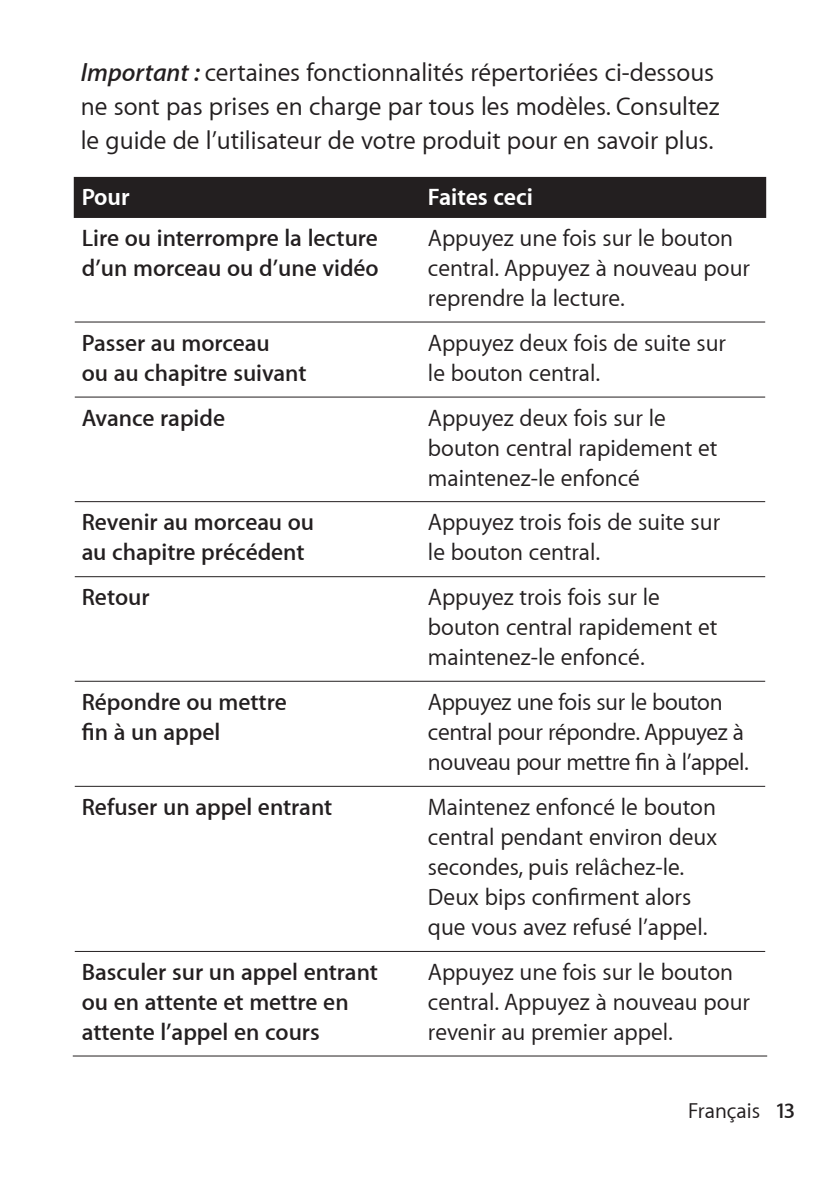
<style>
.page{position:relative;width:840px;height:1180px;background:#fff}
.page>*{position:absolute;margin:0;border:0;box-sizing:border-box;transform-origin:0 0}
.t1{font:26px/34px "Myriad Set Text";color:#231f20}
.t2{font:24px/30px "Myriad Set Text";color:#231f20}
.t3{font:600 24px/30px "Myriad Set";color:#231f20}
.t4{font:700 24px "Myriad Set";color:#fff}
.t5{font:22px "Myriad Set Text";color:#231f20}
.s1{font-family:"Myriad Set";font-weight:600;font-style:italic}
.s2{font-family:"Myriad Set";font-weight:600}
</style>
<div class="page">
<div style="left:74px;top:177px;width:691px;height:41px;background:#231f20"></div>
<hr style="left:75px;top:321px;width:345px;height:1px;background:#231f20">
<hr style="left:420px;top:321px;width:344px;height:1px;background:#231f20">
<hr style="left:75px;top:396px;width:345px;height:1px;background:#231f20">
<hr style="left:420px;top:396px;width:344px;height:1px;background:#231f20">
<hr style="left:75px;top:501px;width:345px;height:1px;background:#231f20">
<hr style="left:420px;top:501px;width:344px;height:1px;background:#231f20">
<hr style="left:75px;top:576px;width:345px;height:1px;background:#231f20">
<hr style="left:420px;top:576px;width:344px;height:1px;background:#231f20">
<hr style="left:75px;top:680px;width:345px;height:1px;background:#231f20">
<hr style="left:420px;top:680px;width:344px;height:1px;background:#231f20">
<hr style="left:75px;top:785px;width:345px;height:1px;background:#231f20">
<hr style="left:420px;top:785px;width:344px;height:1px;background:#231f20">
<hr style="left:75px;top:950px;width:345px;height:1px;background:#231f20">
<hr style="left:420px;top:950px;width:344px;height:1px;background:#231f20">
<hr style="left:73px;top:1055px;width:347px;height:1px;background:#231f20">
<hr style="left:420px;top:1055px;width:346px;height:1px;background:#231f20">
<p class="t1" style="left:81px;top:55px;width:640px"><span class="s1">Important :</span> certaines fonctionnalités répertoriées ci-dessous ne sont pas prises en charge par tous les modèles. Consultez le guide de l’utilisateur de votre produit pour en savoir plus.</p>
<p class="t4" style="left:82px;top:182px;width:49px">Pour</p>
<p class="t4" style="left:428px;top:182px;width:106px">Faites ceci</p>
<p class="t3" style="left:82px;top:222px;width:298px">Lire ou interrompre la lecture d’un morceau ou d’une vidéo</p>
<p class="t2" style="left:428px;top:222px;width:323px">Appuyez une fois sur le bouton central. Appuyez à nouveau pour reprendre la lecture.</p>
<p class="t3" style="left:82px;top:327px;width:226px">Passer au morceau<br>ou au chapitre suivant</p>
<p class="t2" style="left:428px;top:327px;width:299px">Appuyez deux fois de suite sur le bouton central.</p>
<p class="t3" style="left:82px;top:402px;width:145px">Avance rapide</p>
<p class="t2" style="left:428px;top:402px;width:291px">Appuyez deux fois sur le bouton central rapidement et maintenez-le enfoncé</p>
<p class="t3" style="left:82px;top:506px;width:234px">Revenir au morceau ou au chapitre précédent</p>
<p class="t2" style="left:428px;top:506px;width:293px">Appuyez trois fois de suite sur le bouton central.</p>
<p class="t3" style="left:82px;top:581px;width:69px">Retour</p>
<p class="t2" style="left:428px;top:581px;width:291px">Appuyez trois fois sur le bouton central rapidement et maintenez-le enfoncé.</p>
<p class="t3" style="left:82px;top:686px;width:206px">Répondre ou mettre fin à un appel</p>
<p class="t2" style="left:428px;top:686px;width:322px">Appuyez une fois sur le bouton central pour répondre. Appuyez à nouveau pour mettre fin à l’appel.</p>
<p class="t3" style="left:82px;top:791px;width:252px">Refuser un appel entrant</p>
<p class="t2" style="left:428px;top:791px;width:290px">Maintenez enfoncé le bouton central pendant environ deux secondes, puis relâchez-le.<br>Deux bips confirment alors que vous avez refusé l’appel.</p>
<p class="t3" style="left:82px;top:956px;width:297px">Basculer sur un appel entrant ou en attente et mettre en attente l’appel en cours</p>
<p class="t2" style="left:428px;top:956px;width:323px">Appuyez une fois sur le bouton central. Appuyez à nouveau pour revenir au premier appel.</p>
<p class="t5" style="left:687px;top:1096px;width:109px">Français <span class="s2">13</span></p>
</div>
